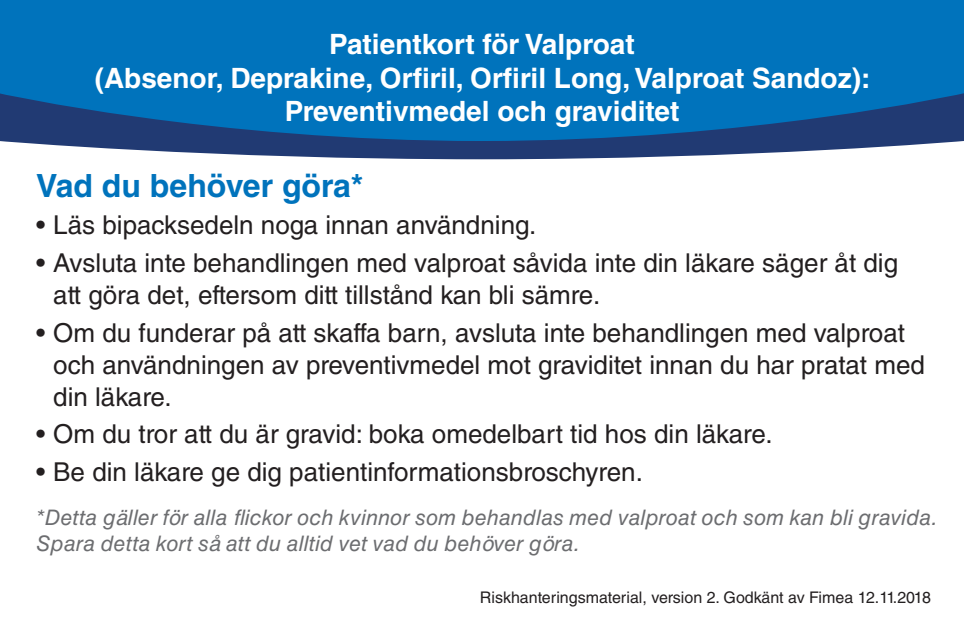
<style>
.page{position:relative;width:964px;height:624px;background:#fff}
.page>*{position:absolute;margin:0;border:0;box-sizing:border-box;transform-origin:0 0}
.t1{font:700 32px "Helvetica LT Std";color:#0073bc}
.t2{font:700 28px/33.6px "Helvetica LT Std";color:#fff;text-align:center}
.t3{font:26px/32px "Helvetica LT Std";color:#231f20}
.t4{font:italic 21.2px/25.6px "Helvetica LT Std";letter-spacing:.01em;color:#6c6d70}
.t5{font:16px "Helvetica LT Std";color:#231f20}
</style>
<div class="page">
<svg style="left:0;top:141px;width:963px;height:18px;fill:#213a73"></svg>
<svg style="left:0;top:0;width:964px;height:141px;background:#036cb3"></svg>
<p class="t2" style="left:95px;top:27px;width:777px">Patientkort för Valproat<br>(Absenor, Deprakine, Orfiril, Orfiril Long, Valproat Sandoz):<br>Preventivmedel och graviditet</p>
<p class="t1" style="left:36px;top:166px;width:328px">Vad du behöver göra*</p>
<p class="t3" style="left:36px;top:209px;width:501px">• Läs bipacksedeln noga innan användning.</p>
<p class="t3" style="left:53px;top:247px;width:846px;text-indent:-17px">• Avsluta inte behandlingen med valproat såvida inte din läkare säger åt dig att göra det, eftersom ditt tillstånd kan bli sämre.</p>
<p class="t3" style="left:53px;top:316px;width:873px;text-indent:-17px">• Om du funderar på att skaffa barn, avsluta inte behandlingen med valproat och användningen av preventivmedel mot graviditet innan du har pratat med din läkare.</p>
<p class="t3" style="left:36px;top:418px;width:738px">• Om du tror att du är gravid: boka omedelbart tid hos din läkare.</p>
<p class="t3" style="left:36px;top:456px;width:608px">• Be din läkare ge dig patientinformationsbroschyren.</p>
<p class="t4" style="left:36px;top:504px;width:903px">*Detta gäller för alla flickor och kvinnor som behandlas med valproat och som kan bli gravida.<br>Spara detta kort så att du alltid vet vad du behöver göra.</p>
<p class="t5" style="left:480px;top:588px;width:453px">Riskhanteringsmaterial, version 2. Godkänt av Fimea 12.11.2018</p>
</div>
